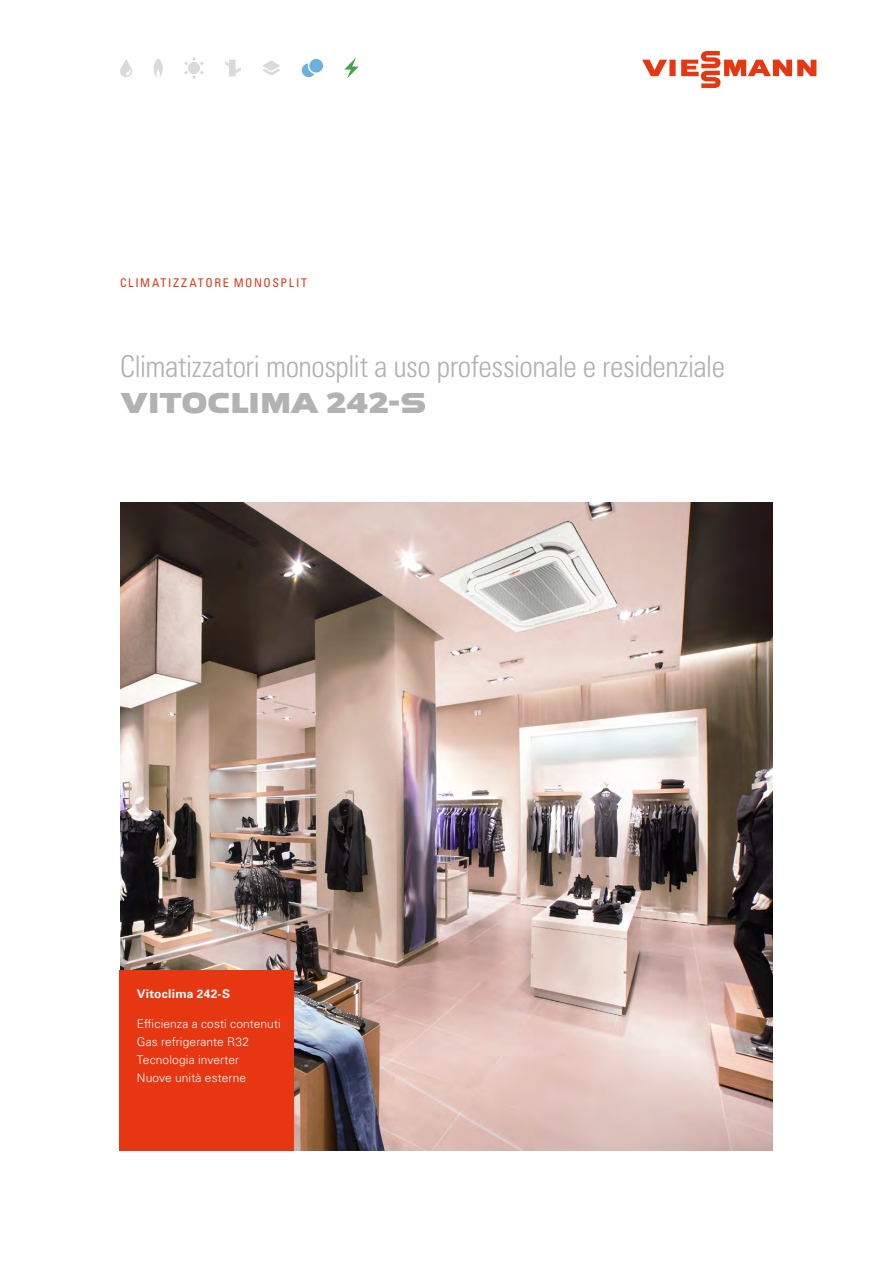
<style>
.page{position:relative;width:893px;height:1263px;background:#fff}
.page>*{position:absolute;margin:0;border:0;box-sizing:border-box;transform-origin:0 0}
.t1{font:30px "Univers LTCYR 47 Light Cond";letter-spacing:-.015em;color:#b3b2b2}
.t2{font:700 30px "Viessmann";letter-spacing:-.03em;color:#b3b2b2}
.t3{font:300 12px/18px "Univers LTCYR 45";letter-spacing:.01em;color:#fff}
.t4{font:condensed 12px "Univers LTCYR 57";letter-spacing:.135em;color:#e63612}
.t5{font:700 12px "Univers LTCYR 65";letter-spacing:.02em;color:#fff}
</style>
<div class="page">
<img style="left:120px;top:503px;width:653px;height:648px">
<div style="left:120px;top:971px;width:174px;height:180px;background:#e63612"></div>
<svg style="left:642px;top:51px;width:174px;height:37px"></svg>
<svg style="left:302px;top:59px;width:21px;height:18px"></svg>
<svg style="left:344px;top:57px;width:15px;height:22px"></svg>
<svg style="left:184px;top:57px;width:20px;height:22px"></svg>
<svg style="left:225px;top:60px;width:16px;height:16px"></svg>
<svg style="left:262px;top:60px;width:18px;height:16px"></svg>
<svg style="left:153px;top:58px;width:10px;height:19px"></svg>
<svg style="left:120px;top:59px;width:12px;height:18px"></svg>
<p class="t4" style="left:120px;top:275px;width:189px">CLIMATIZZATORE MONOSPLIT</p>
<h1 class="t1" style="left:120px;top:346px;width:606px">Climatizzatori monosplit a uso professionale e residenziale</h1>
<h1 class="t2" style="left:120px;top:382px;width:308px">VITOCLIMA 242-S</h1>
<p class="t5" style="left:137px;top:985px;width:95px">Vitoclima 242-S</p>
<p class="t3" style="left:137px;top:1014px;width:145px">Efficienza a costi contenuti<br>Gas refrigerante R32<br>Tecnologia inverter<br>Nuove unità esterne</p>
</div>
